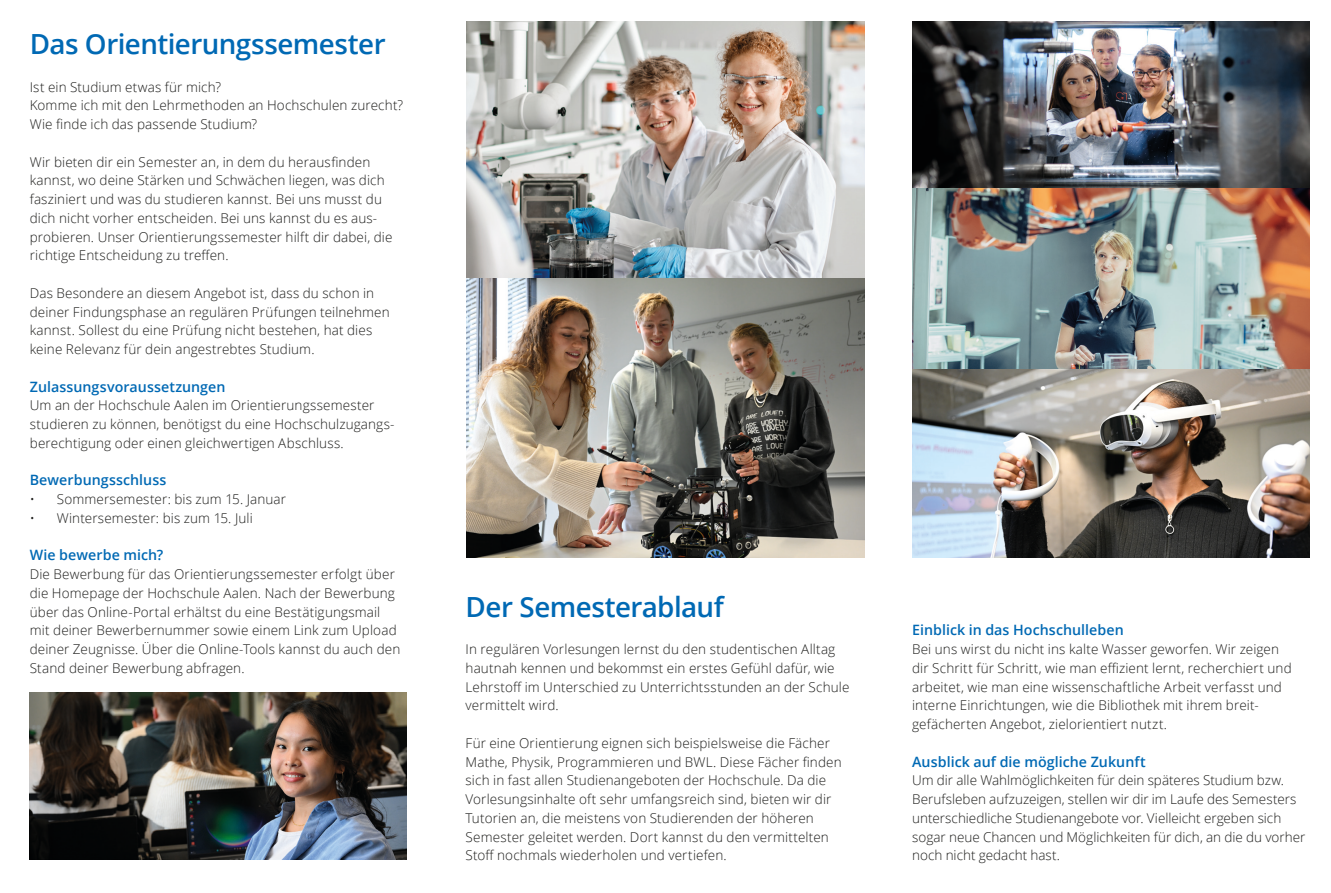
<style>
.page{position:relative;width:1331px;height:893px;background:#fff}
.page>*{position:absolute;margin:0;border:0;box-sizing:border-box;transform-origin:0 0}
.t1{font:600 27.75px "Open Sans";letter-spacing:-.02em;color:#0069b4}
.t2{font:600 14.25px "Open Sans";letter-spacing:.005em;color:#0069b4}
.t3{font:300 13.5px/18.8px "Open Sans";letter-spacing:.01em;color:#1d1d1b}
</style>
<div class="page">
<img style="left:912px;top:21px;width:398px;height:537px">
<img style="left:30px;top:693px;width:376px;height:166px">
<img style="left:467px;top:21px;width:397px;height:537px">
<h1 class="t1" style="left:30px;top:25px;width:357px">Das Orientierungssemester</h1>
<p class="t3" style="left:30px;top:77px;width:375px">Ist ein Studium etwas für mich?<br>Komme ich mit den Lehrmethoden an Hochschulen zurecht?<br>Wie finde ich das passende Studium?</p>
<p class="t3" style="left:30px;top:152px;width:364px">Wir bieten dir ein Semester an, in dem du herausfinden kannst, wo deine Stärken und Schwächen liegen, was dich fasziniert und was du studieren kannst. Bei uns musst du dich nicht vorher entscheiden. Bei uns kannst du es aus&shy;probieren. Unser Orientierungssemester hilft dir dabei, die richtige Entscheidung zu treffen.</p>
<p class="t3" style="left:30px;top:283px;width:361px">Das Besondere an diesem Angebot ist, dass du schon in deiner Findungsphase an regulären Prüfungen teilnehmen kannst. Sollest du eine Prüfung nicht bestehen, hat dies keine Relevanz für dein angestrebtes Studium.</p>
<p class="t2" style="left:30px;top:377px;width:197px">Zulassungsvoraussetzungen</p>
<p class="t3" style="left:30px;top:396px;width:366px">Um an der Hochschule Aalen im Orientierungssemester studieren zu können, benötigst du eine Hochschulzugangs&shy;berechtigung oder einen gleichwertigen Abschluss.</p>
<p class="t2" style="left:30px;top:470px;width:138px">Bewerbungsschluss</p>
<p class="t3" style="left:30px;top:489px;width:258px">• Sommersemester: bis zum 15. Januar</p>
<p class="t3" style="left:30px;top:508px;width:224px">• Wintersemester: bis zum 15. Juli</p>
<p class="t2" style="left:30px;top:545px;width:135px">Wie bewerbe mich?</p>
<p class="t3" style="left:30px;top:564px;width:372px">Die Bewerbung für das Orientierungssemester erfolgt über die Homepage der Hochschule Aalen. Nach der Bewerbung über das Online-Portal erhältst du eine Bestätigungsmail mit deiner Bewerbernummer sowie einem Link zum Upload deiner Zeugnisse. Über die Online-Tools kannst du auch den Stand deiner Bewerbung abfragen.</p>
<h1 class="t1" style="left:466px;top:587px;width:260px">Der Semesterablauf</h1>
<p class="t3" style="left:466px;top:639px;width:385px">In regulären Vorlesungen lernst du den studentischen Alltag hautnah kennen und bekommst ein erstes Gefühl dafür, wie Lehrstoff im Unterschied zu Unterrichtsstunden an der Schule vermittelt wird.</p>
<p class="t3" style="left:466px;top:733px;width:378px">Für eine Orientierung eignen sich beispielsweise die Fächer Mathe, Physik, Programmieren und BWL. Diese Fächer finden sich in fast allen Studienangeboten der Hochschule. Da die Vorlesungsinhalte oft sehr umfangsreich sind, bieten wir dir Tutorien an, die meistens von Studierenden der höheren Semester geleitet werden. Dort kannst du den vermittelten Stoff nochmals wiederholen und vertiefen.</p>
<p class="t2" style="left:912px;top:620px;width:213px">Einblick in das Hochschulleben</p>
<p class="t3" style="left:912px;top:639px;width:381px">Bei uns wirst du nicht ins kalte Wasser geworfen. Wir zeigen dir Schritt für Schritt, wie man effizient lernt, recherchiert und arbeitet, wie man eine wissenschaftliche Arbeit verfasst und interne Einrichtungen, wie die Bibliothek mit ihrem breit&shy;gefächerten Angebot, zielorientiert nutzt.</p>
<p class="t2" style="left:912px;top:752px;width:235px">Ausblick auf die mögliche Zukunft</p>
<p class="t3" style="left:912px;top:771px;width:395px">Um dir alle Wahlmöglichkeiten für dein späteres Studium bzw.<br>Berufsleben aufzuzeigen, stellen wir dir im Laufe des Semesters unterschiedliche Studienangebote vor. Vielleicht ergeben sich sogar neue Chancen und Möglichkeiten für dich, an die du vorher noch nicht gedacht hast.</p>
</div>
